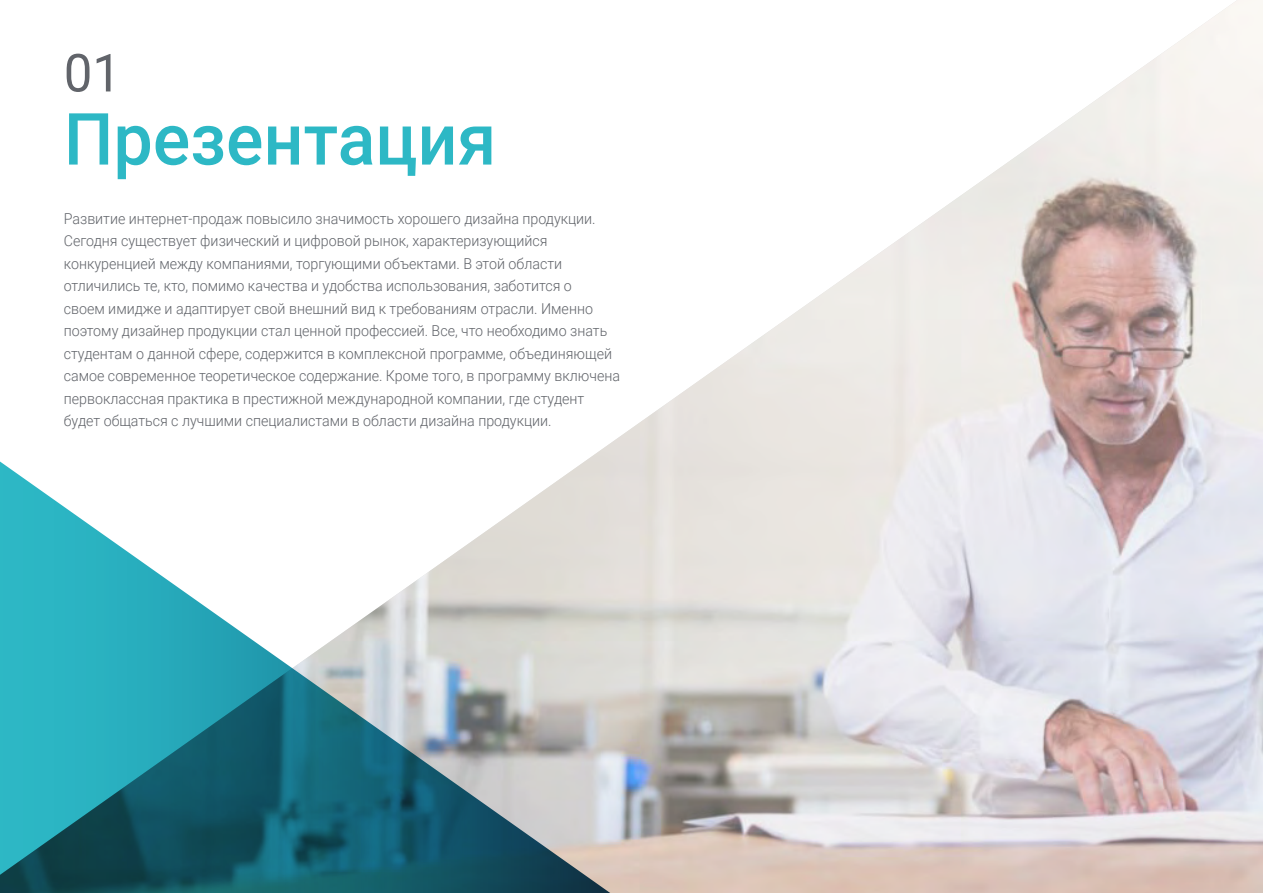
<style>
.page{position:relative;width:1263px;height:893px;background:#fff}
.page>*{position:absolute;margin:0;border:0;box-sizing:border-box;transform-origin:0 0}
.t1{font:500 72px "Roboto";color:#2db8c5}
.t2{font:52.5px "Roboto";color:#61646a}
.t3{font:300 15px/22.5px "Roboto";color:#61646a;scale:.95 1}
</style>
<div class="page">
<img style="left:607px;top:0;width:656px;height:893px">
<svg style="left:0;top:446px;width:640px;height:447px"></svg>
<h2 class="t2" style="left:64px;top:36px;width:59px">01</h2>
<h1 class="t1" style="left:64px;top:89px;width:434px">Презентация</h1>
<p class="t3" style="left:64px;top:207px;width:587px">Развитие интернет-продаж повысило значимость хорошего дизайна продукции.<br>Сегодня существует физический и цифровой рынок, характеризующийся конкуренцией между компаниями, торгующими объектами. В этой области отличились те, кто, помимо качества и удобства использования, заботится о<br>своем имидже и адаптирует свой внешний вид к требованиям отрасли. Именно поэтому дизайнер продукции стал ценной профессией. Все, что необходимо знать студентам о данной сфере, содержится в комплексной программе, объединяющей самое современное теоретическое содержание. Кроме того, в программу включена первоклассная практика в престижной международной компании, где студент будет общаться с лучшими специалистами в области дизайна продукции.</p>
</div>
